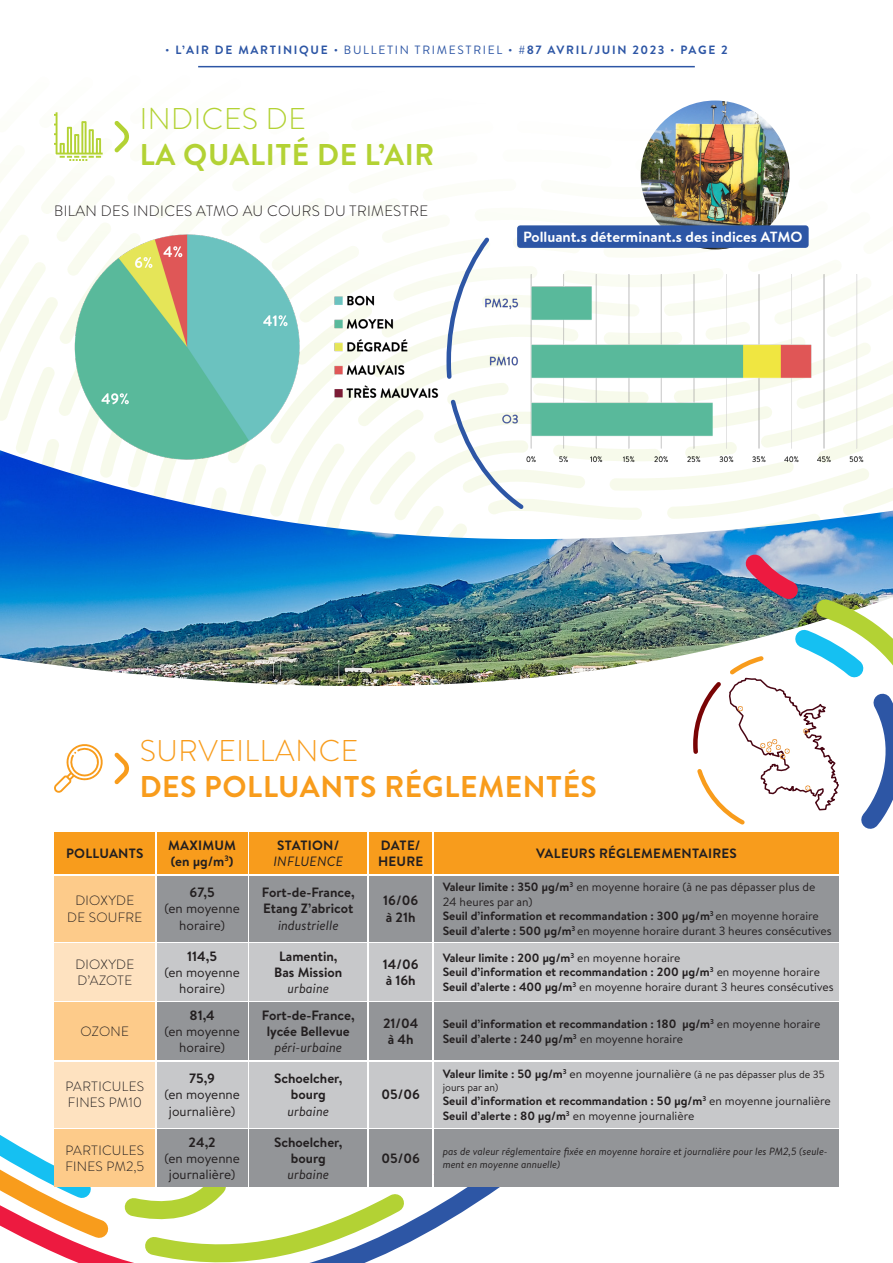
<style>
.page{position:relative;width:893px;height:1263px;background:#fff}
.page>*{position:absolute;margin:0;border:0;box-sizing:border-box;transform-origin:0 0}
.t1{font:700 30px "Brandon Text";letter-spacing:.02em;color:#f89c1c}
.t2{font:700 30px "Brandon Text";letter-spacing:.02em;color:#b3d234}
.t3{font:300 30px "Brandon Text";letter-spacing:.02em;color:#f89c1c}
.t4{font:300 30px "Brandon Text";letter-spacing:.02em;color:#b3d234}
.t5{font:300 15px "Brandon Text";letter-spacing:.02em;color:#231f20}
.t6{font:700 15px "Brandon Text";color:#fff}
.t7{font:700 13.5px "Brandon Text";color:#231f20}
.t8{font:13.5px "Brandon Text";color:#231f20}
.t9{font:300 13.5px "Brandon Text";letter-spacing:.02em;color:#231f20}
.t10{font:700 13.5px "Brandon Text";letter-spacing:.02em;color:#231f20}
.t11{font:italic 13.5px "Brandon Text";color:#231f20}
.t12{font:italic 13.5px "Brandon Text";letter-spacing:.02em;color:#231f20}
.t13{font:700 12px "Brandon Text";color:#231f20}
.t14{font:12px "Brandon Text";letter-spacing:-.005em;color:#231f20}
.t15{font:700 12px "Brandon Text";letter-spacing:.14em;color:#2d56a5}
.t16{font:italic 10.5px/12.6px "Brandon Text";color:#231f20}
.t17{font:10.5px/12.6px "Brandon Text";color:#231f20}
.s1{font-weight:400}
.s2{font-weight:700}
.s3{font-weight:700;font-size:12px}
.s4{font-size:12px}
</style>
<div class="page">
<svg style="left:0;top:1107px;width:517px;height:156px"></svg>
<img style="left:0;top:562px;width:691px;height:125px">
<svg style="left:0;top:100px;width:893px;height:462px"></svg>
<svg style="left:114px;top:121px;width:15px;height:31px"></svg>
<svg style="left:114px;top:752px;width:15px;height:32px"></svg>
<svg style="left:54px;top:112px;width:49px;height:49px"></svg>
<svg style="left:54px;top:744px;width:49px;height:49px"></svg>
<hr style="left:198px;top:66px;width:497px;height:1px;background:#2d56a5">
<div style="left:55px;top:832px;width:100px;height:42px;background:#f89c1c"></div>
<div style="left:157px;top:832px;width:90px;height:42px;background:#f89c1c"></div>
<div style="left:249px;top:832px;width:118px;height:42px;background:#f89c1c"></div>
<div style="left:369px;top:832px;width:63px;height:42px;background:#f89c1c"></div>
<div style="left:434px;top:832px;width:405px;height:42px;background:#f89c1c"></div>
<div style="left:55px;top:876px;width:100px;height:65px;background:#fdcb8a"></div>
<div style="left:157px;top:876px;width:90px;height:65px;background:#939598"></div>
<div style="left:249px;top:876px;width:118px;height:65px;background:#939598"></div>
<div style="left:369px;top:876px;width:63px;height:65px;background:#939598"></div>
<div style="left:434px;top:876px;width:405px;height:65px;background:#939598"></div>
<div style="left:55px;top:1062px;width:100px;height:65px;background:#fee2c0"></div>
<div style="left:157px;top:1062px;width:90px;height:65px;background:#c7c8ca"></div>
<div style="left:249px;top:1062px;width:118px;height:65px;background:#c7c8ca"></div>
<div style="left:369px;top:1062px;width:63px;height:65px;background:#c7c8ca"></div>
<div style="left:434px;top:1062px;width:405px;height:65px;background:#c7c8ca"></div>
<div style="left:55px;top:944px;width:100px;height:57px;background:#fee2c0"></div>
<div style="left:157px;top:944px;width:90px;height:57px;background:#c7c8ca"></div>
<div style="left:249px;top:944px;width:118px;height:57px;background:#c7c8ca"></div>
<div style="left:369px;top:944px;width:63px;height:57px;background:#c7c8ca"></div>
<div style="left:434px;top:944px;width:405px;height:57px;background:#c7c8ca"></div>
<div style="left:55px;top:1129px;width:100px;height:57px;background:#fdcb8a"></div>
<div style="left:157px;top:1129px;width:90px;height:57px;background:#939598"></div>
<div style="left:249px;top:1129px;width:118px;height:57px;background:#939598"></div>
<div style="left:369px;top:1129px;width:63px;height:57px;background:#939598"></div>
<div style="left:434px;top:1129px;width:405px;height:57px;background:#939598"></div>
<div style="left:55px;top:1003px;width:100px;height:57px;background:#fdcb8a"></div>
<div style="left:157px;top:1003px;width:90px;height:57px;background:#939598"></div>
<div style="left:249px;top:1003px;width:118px;height:57px;background:#939598"></div>
<div style="left:369px;top:1003px;width:63px;height:57px;background:#939598"></div>
<div style="left:434px;top:1003px;width:405px;height:57px;background:#939598"></div>
<img style="left:691px;top:538px;width:202px;height:291px">
<div style="left:520px;top:228px;width:286px;height:17px;background:#2d56a5"></div>
<div style="left:517px;top:225px;width:292px;height:23px;border:6px solid #2d56a5"></div>
<svg style="left:444px;top:234px;width:49px;height:147px"></svg>
<svg style="left:448px;top:396px;width:79px;height:117px"></svg>
<img style="left:478px;top:265px;width:394px;height:204px">
<img style="left:55px;top:225px;width:383px;height:244px">
<p class="t15" style="left:165px;top:41px;width:564px"><span class="s1">•</span> L’AIR DE MARTINIQUE <span class="s1">• BULLETIN TRIMESTRIEL •</span> #87 AVRIL/JUIN 2023 <span class="s1">•</span> PAGE 2</p>
<p class="t4" style="left:140px;top:98px;width:168px">INDICES DE</p>
<p class="t2" style="left:140px;top:134px;width:296px">LA QUALITÉ DE L’AIR</p>
<p class="t5" style="left:54px;top:201px;width:376px">BILAN DES INDICES ATMO AU COURS DU TRIMESTRE</p>
<p class="t6" style="left:523px;top:226px;width:281px">Polluant.s déterminant.s des indices ATMO</p>
<p class="t3" style="left:140px;top:730px;width:220px">SURVEILLANCE</p>
<p class="t1" style="left:140px;top:766px;width:459px">DES POLLUANTS RÉGLEMENTÉS</p>
<p class="t10" style="left:66px;top:844px;width:79px">POLLUANTS</p>
<p class="t9" style="left:75px;top:891px;width:60px">DIOXYDE</p>
<p class="t9" style="left:67px;top:908px;width:77px">DE SOUFRE</p>
<p class="t9" style="left:75px;top:955px;width:60px">DIOXYDE</p>
<p class="t9" style="left:77px;top:971px;width:56px">D’AZOTE</p>
<p class="t9" style="left:81px;top:1022px;width:50px">OZONE</p>
<p class="t9" style="left:66px;top:1077px;width:80px">PARTICULES</p>
<p class="t9" style="left:68px;top:1093px;width:75px">FINES PM10</p>
<p class="t9" style="left:66px;top:1141px;width:80px">PARTICULES</p>
<p class="t9" style="left:66px;top:1157px;width:80px">FINES PM2,5</p>
<p class="t10" style="left:168px;top:835px;width:69px">MAXIMUM</p>
<p class="t7" style="left:171px;top:852px;width:64px">(en µg/m<sup>3</sup>)</p>
<p class="t7" style="left:190px;top:883px;width:27px">67,5</p>
<p class="t8" style="left:164px;top:899px;width:77px">(en moyenne</p>
<p class="t8" style="left:179px;top:916px;width:47px">horaire)</p>
<p class="t7" style="left:187px;top:946px;width:31px">114,5</p>
<p class="t8" style="left:164px;top:963px;width:77px">(en moyenne</p>
<p class="t8" style="left:179px;top:979px;width:47px">horaire)</p>
<p class="t7" style="left:189px;top:1006px;width:27px">81,4</p>
<p class="t8" style="left:164px;top:1022px;width:77px">(en moyenne</p>
<p class="t8" style="left:179px;top:1038px;width:47px">horaire)</p>
<p class="t7" style="left:189px;top:1069px;width:27px">75,9</p>
<p class="t8" style="left:164px;top:1085px;width:77px">(en moyenne</p>
<p class="t8" style="left:169px;top:1101px;width:68px">journalière)</p>
<p class="t7" style="left:189px;top:1132px;width:29px">24,2</p>
<p class="t8" style="left:164px;top:1149px;width:77px">(en moyenne</p>
<p class="t8" style="left:169px;top:1165px;width:68px">journalière)</p>
<p class="t10" style="left:277px;top:835px;width:64px">STATION/</p>
<p class="t12" style="left:273px;top:852px;width:71px">INFLUENCE</p>
<p class="t7" style="left:262px;top:883px;width:94px">Fort-de-France,</p>
<p class="t7" style="left:263px;top:899px;width:92px">Etang Z’abricot</p>
<p class="t11" style="left:278px;top:916px;width:62px">industrielle</p>
<p class="t7" style="left:279px;top:946px;width:60px">Lamentin,</p>
<p class="t7" style="left:274px;top:963px;width:70px">Bas Mission</p>
<p class="t11" style="left:287px;top:979px;width:43px">urbaine</p>
<p class="t7" style="left:262px;top:1006px;width:94px">Fort-de-France,</p>
<p class="t7" style="left:267px;top:1022px;width:85px">lycée Bellevue</p>
<p class="t11" style="left:274px;top:1038px;width:69px">péri-urbaine</p>
<p class="t7" style="left:274px;top:1069px;width:70px">Schoelcher,</p>
<p class="t7" style="left:291px;top:1085px;width:36px">bourg</p>
<p class="t11" style="left:287px;top:1102px;width:43px">urbaine</p>
<p class="t7" style="left:274px;top:1132px;width:70px">Schoelcher,</p>
<p class="t7" style="left:291px;top:1149px;width:36px">bourg</p>
<p class="t11" style="left:287px;top:1165px;width:43px">urbaine</p>
<p class="t7" style="left:381px;top:835px;width:41px">DATE/</p>
<p class="t7" style="left:378px;top:852px;width:47px">HEURE</p>
<p class="t7" style="left:383px;top:891px;width:36px">16/06</p>
<p class="t7" style="left:386px;top:907px;width:31px">à 21h</p>
<p class="t7" style="left:383px;top:955px;width:37px">14/06</p>
<p class="t7" style="left:386px;top:971px;width:32px">à 16h</p>
<p class="t7" style="left:383px;top:1014px;width:37px">21/04</p>
<p class="t7" style="left:388px;top:1030px;width:27px">à 4h</p>
<p class="t7" style="left:382px;top:1085px;width:40px">05/06</p>
<p class="t10" style="left:536px;top:844px;width:202px">VALEURS RÉGLEMEMENTAIRES</p>
<p class="t14" style="left:443px;top:879px;width:374px"><span class="s2">Valeur limite : 350 µg/m</span><sup>3</sup> en moyenne horaire (à ne pas dépasser plus de</p>
<p class="t14" style="left:443px;top:893px;width:91px">24 heures par an)</p>
<p class="t13" style="left:443px;top:908px;width:378px">Seuil d’information et recommandation : 300 µg/m<sup>3</sup> <span class="s1">en moyenne horaire</span></p>
<p class="t14" style="left:443px;top:922px;width:390px"><span class="s2">Seuil d’alerte : 500 µg/m</span><sup>3</sup> en moyenne horaire durant 3 heures consécutives</p>
<p class="t13" style="left:443px;top:949px;width:239px">Valeur limite : 200 µg/m<sup>3</sup> <span class="s1">en moyenne horaire</span></p>
<p class="t13" style="left:443px;top:964px;width:379px">Seuil d’information et recommandation : 200 µg/m<sup>3</sup> <span class="s1">en moyenne horaire</span></p>
<p class="t14" style="left:443px;top:978px;width:392px"><span class="s2">Seuil d’alerte : 400 µg/m</span><sup>3</sup> en moyenne horaire durant 3 heures consécutives</p>
<p class="t13" style="left:443px;top:1016px;width:379px">Seuil d’information et recommandation : 180 µg/m<sup>3</sup> <span class="s1">en moyenne horaire</span></p>
<p class="t13" style="left:443px;top:1030px;width:242px">Seuil d’alerte : 240 µg/m<sup>3</sup> <span class="s1">en moyenne horaire</span></p>
<p class="t17" style="left:443px;top:1068px;width:383px"><span class="s3">Valeur limite : 50 µg/m</span><sup>3</sup> <span class="s4">en moyenne journalière</span> (à ne pas dépasser plus de 35 jours par an)</p>
<p class="t13" style="left:443px;top:1092px;width:390px">Seuil d’information et recommandation : 50 µg/m<sup>3</sup> <span class="s1">en moyenne journalière</span></p>
<p class="t13" style="left:443px;top:1107px;width:253px">Seuil d’alerte : 80 µg/m<sup>3</sup> <span class="s1">en moyenne journalière</span></p>
<p class="t7" style="left:382px;top:1149px;width:40px">05/06</p>
<p class="t16" style="left:443px;top:1145px;width:386px">pas de valeur réglementaire fixée en moyenne horaire et journalière pour les PM2,5 (seule&shy;ment en moyenne annuelle)</p>
</div>
